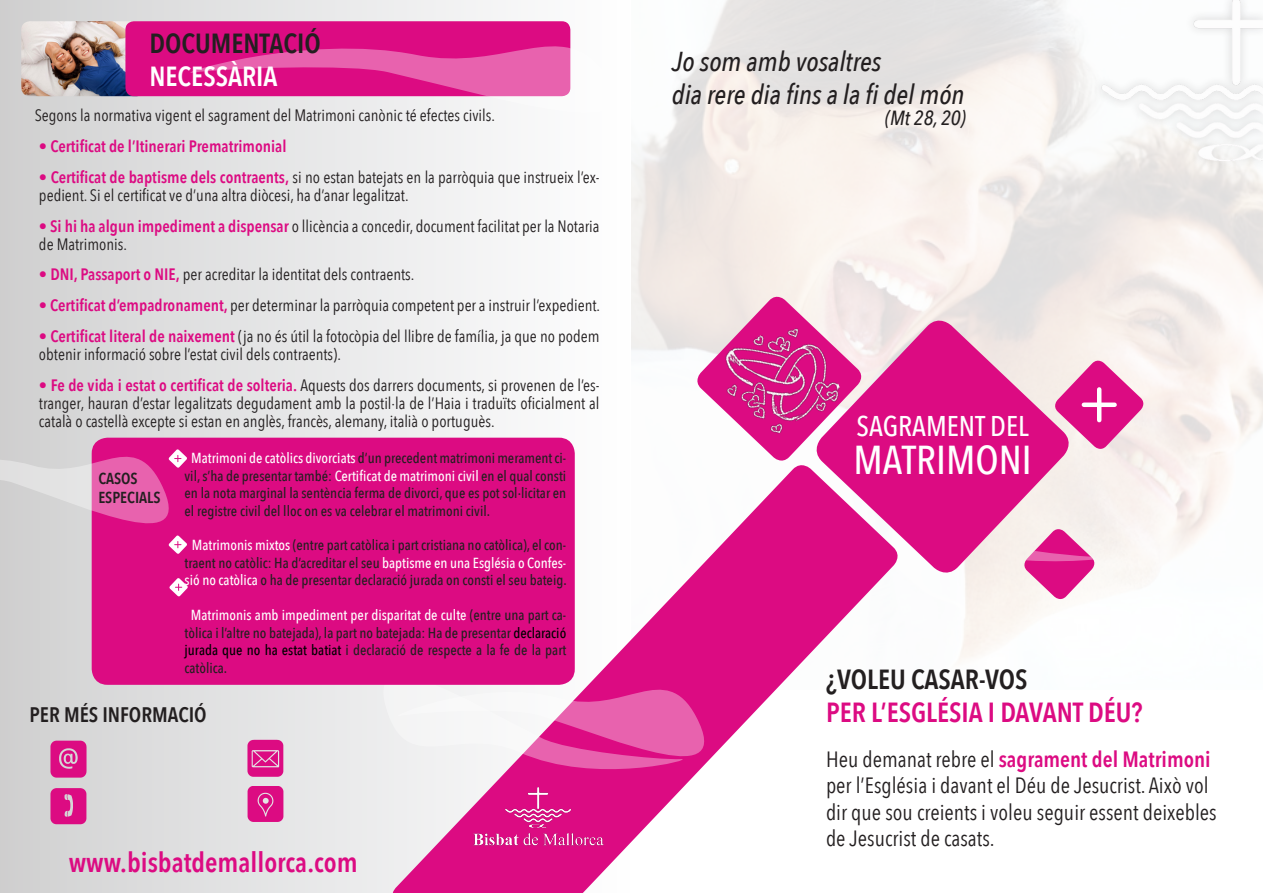
<style>
.page{position:relative;width:1263px;height:893px;background:#fff}
.page>*{position:absolute;margin:0;border:0;box-sizing:border-box;transform-origin:0 0}
.t1{font:500 40.2px "Avenir Next Condensed";color:#fff}
.t2{font:500 28.5px "Avenir Next Condensed";color:#fff}
.t3{font:600 27.6px "Avenir Next Condensed";color:#dc0b82}
.t4{font:600 27.6px "Avenir Next Condensed";color:#231f20}
.t5{font:600 27.6px "Avenir Next Condensed";color:#fff}
.t6{font:italic 500 27.3px "Avenir Next Condensed";color:#231f20}
.t7{font:22.05px/26.4px "Avenir Next Condensed";color:#231f20}
.t8{font:600 21px "Avenir Next Condensed";color:#231f20}
.t9{font:italic 500 20.4px "Avenir Next Condensed";color:#231f20}
.t10{font:16.5px/18px "Avenir Next Condensed";color:#231f20}
.t11{font:600 16.5px "Avenir Next Condensed";color:#dc0b82}
.t12{font:600 15.9px "Avenir Next Condensed";color:#231f20}
.t13{font:500 14.55px/17.4px "Avenir Next Condensed";color:#231f20;text-align:justify}
.s1{font-weight:600;color:#dc0b82}
.s2{color:#fff}
.s3{color:#000}
</style>
<div class="page">
<div style="left:0;top:0;width:631px;height:893px;background:linear-gradient(to right,#d1d1d1,#fff)"></div>
<svg style="left:865px;top:314px;width:210px;height:265px;background:#e45ba6"></svg>
<svg style="left:387px;top:460px;width:515px;height:433px"></svg>
<svg style="left:693px;top:292px;width:172px;height:173px"></svg>
<div style="left:1092px;top:0;width:171px;height:171px;background:#231f20;opacity:.17"></div>
<img style="left:1101px;top:0;width:162px;height:161px">
<svg style="left:1052px;top:357px;width:95px;height:95px;background:#e979b5"></svg>
<img style="left:712px;top:315px;width:135px;height:131px">
<hr style="left:1097px;top:389px;width:4px;height:31px;background:#fff">
<div style="left:1084px;top:402px;width:30px;height:5px;background:#fff"></div>
<svg style="left:374px;top:671px;width:332px;height:115px"></svg>
<svg style="left:1021px;top:526px;width:78px;height:76px"></svg>
<img style="left:472px;top:788px;width:134px;height:60px">
<img style="left:48px;top:739px;width:41px;height:39px">
<img style="left:48px;top:787px;width:41px;height:39px">
<img style="left:245px;top:739px;width:41px;height:39px">
<img style="left:245px;top:786px;width:41px;height:39px">
<div style="left:92px;top:438px;width:483px;height:247px;background:#dc0b82;border-radius:16px"></div>
<svg style="left:168px;top:535px;width:19px;height:19px"></svg>
<svg style="left:169px;top:578px;width:19px;height:19px"></svg>
<img style="left:21px;top:21px;width:110px;height:75px">
<div style="left:125px;top:21px;width:445px;height:75px;background:#dc0b82;border-radius:9px"></div>
<svg style="left:189px;top:45px;width:429px;height:69px"></svg>
<svg style="left:0;top:449px;width:187px;height:76px"></svg>
<p class="t4" style="left:149px;top:20px;width:173px">DOCUMENTACIÓ</p>
<p class="t5" style="left:149px;top:52px;width:130px">NECESSÀRIA</p>
<p class="t6" style="left:672px;top:45px;width:211px">Jo som amb vosaltres</p>
<p class="t6" style="left:672px;top:78px;width:294px">dia rere dia fins a la fi del món</p>
<p class="t10" style="left:35px;top:106px;width:462px">Segons la normativa vigent el sagrament del Matrimoni canònic té efectes civils.</p>
<p class="t9" style="left:885px;top:105px;width:82px">(Mt 28, 20)</p>
<p class="t11" style="left:39px;top:132px;width:249px">• Certificat de l’Itinerari Prematrimonial</p>
<p class="t10" style="left:39px;top:167px;width:562px"><span class="s1">• Certificat de baptisme dels contraents,</span> si no estan batejats en la parròquia que instrueix l’ex&shy;pedient. Si el certificat ve d’una altra diòcesi, ha d’anar legalitzat.</p>
<p class="t10" style="left:39px;top:216px;width:562px"><span class="s1">• Si hi ha algun impediment a dispensar</span> o llicència a concedir, document facilitat per la Notaria de Matrimonis.</p>
<p class="t10" style="left:39px;top:265px;width:377px"><span class="s1">• DNI, Passaport o NIE,</span> per acreditar la identitat dels contraents.</p>
<p class="t10" style="left:39px;top:296px;width:563px"><span class="s1">• Certificat d’empadronament,</span> per determinar la parròquia competent per a instruir l’expedient.</p>
<p class="t10" style="left:39px;top:326px;width:562px"><span class="s1">• Certificat literal de naixement</span> (ja no és útil la fotocòpia del llibre de família, ja que no podem obtenir informació sobre l’estat civil dels contraents).</p>
<p class="t10" style="left:39px;top:375px;width:562px;text-align:justify"><span class="s1">• Fe de vida i estat o certificat de solteria.</span> Aquests dos darrers documents, si provenen de l’es&shy;tranger, hauran d’estar legalitzats degudament amb la postil·la de l’Haia i traduïts oficialment al català o castellà excepte si estan en anglès, francès, alemany, italià o portuguès.</p>
<p class="t2" style="left:856px;top:408px;width:174px">SAGRAMENT DEL</p>
<p class="t1" style="left:853px;top:436px;width:180px">MATRIMONI</p>
<p class="t13" style="left:185px;top:449px;width:383px;text-indent:7px"><span class="s2">Matrimoni de catòlics divorciats</span> d’un precedent matrimoni merament ci&shy;vil, s’ha de presentar també: <span class="s2">Certificat de matrimoni civil</span> en el qual consti en la nota marginal la sentència ferma de divorci, que es pot sol·licitar en el registre civil del lloc on es va celebrar el matrimoni civil.</p>
<p class="t13" style="left:185px;top:537px;width:384px;text-align:center"><span class="s2">Matrimonis mixtos</span> (entre part catòlica i part cristiana no catòlica), el con&shy;traent no catòlic: Ha d’acreditar el seu <span class="s2">baptisme en una Església o Confes&shy;sió no catòlica</span> o ha de presentar declaració jurada on consti el seu bateig.</p>
<p class="t13" style="left:185px;top:606px;width:383px;text-indent:6px"><span class="s2">Matrimonis amb impediment per disparitat de culte</span> (entre una part ca&shy;tòlica i l’altre no batejada), la part no batejada: Ha de presentar <span class="s3">declaració jurada que no ha estat batiat</span> i declaració de respecte a la fe de la part catòlica.</p>
<p class="t12" style="left:98px;top:464px;width:41px">CASOS</p>
<p class="t12" style="left:98px;top:483px;width:64px">ESPECIALS</p>
<p class="t4" style="left:826px;top:656px;width:203px">¿VOLEU CASAR-VOS</p>
<p class="t3" style="left:826px;top:689px;width:318px">PER L’ESGLÉSIA I DAVANT DÉU?</p>
<p class="t8" style="left:30px;top:697px;width:179px">PER MÉS INFORMACIÓ</p>
<p class="t3" style="left:69px;top:839px;width:290px">www.bisbatdemallorca.com</p>
<p class="t7" style="left:826px;top:745px;width:392px">Heu demanat rebre el <span class="s1">sagrament del Matrimoni </span>per l’Església i davant el Déu de Jesucrist. Això vol dir que sou creients i voleu seguir essent deixebles de Jesucrist de casats.</p>
</div>
